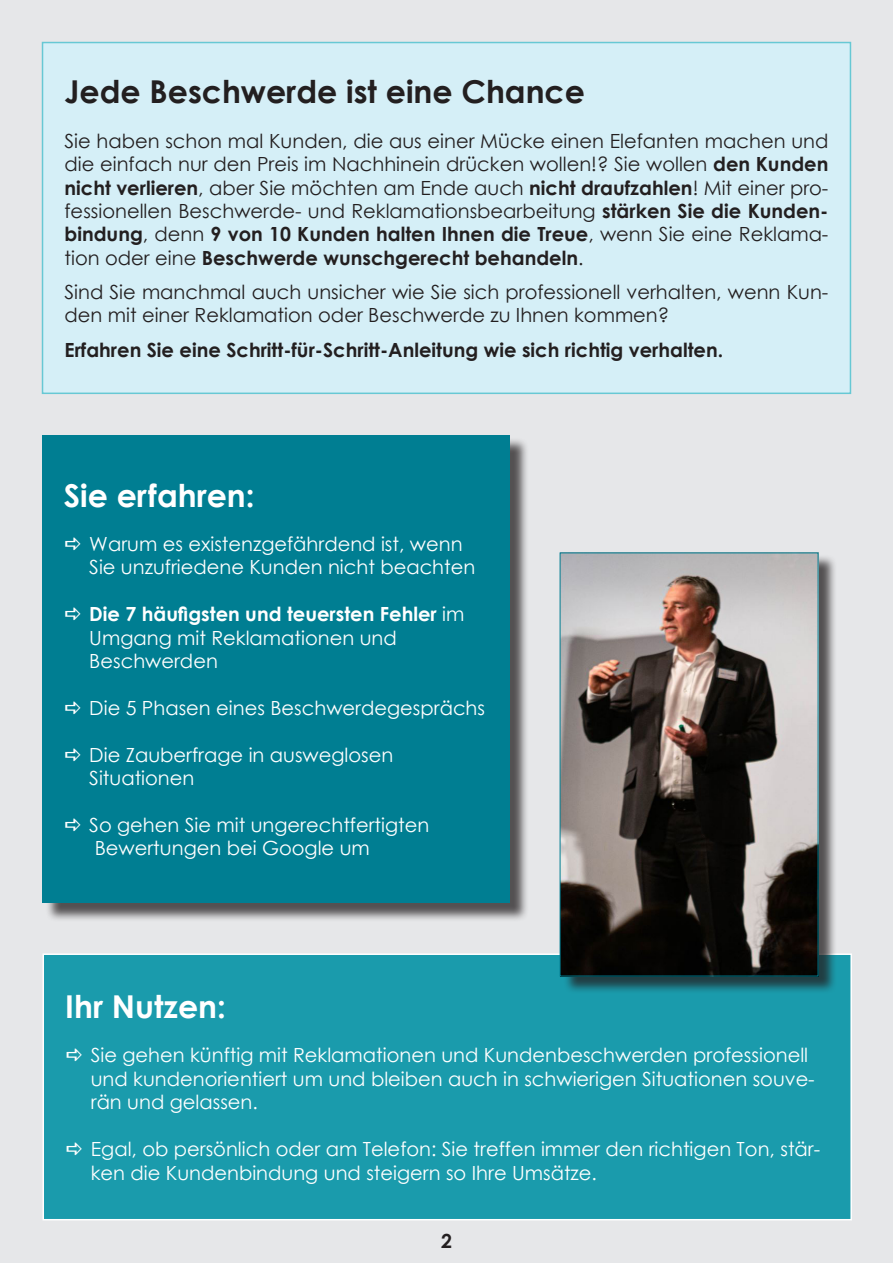
<style>
.page{position:relative;width:893px;height:1263px;background:#e6e7e9}
.page>*{position:absolute;margin:0;border:0;box-sizing:border-box;transform-origin:0 0}
.t1{font:700 31.5px "Century Gothic";color:#231f20}
.t2{font:700 31.5px "Century Gothic";color:#fff}
.t3{font:19.5px/23.4px "Century Gothic";color:#231f20;text-align:justify}
.t4{font:19.5px/23.4px "Century Gothic";color:#fff}
.t5{font:700 19.5px "Century Gothic";color:#231f20}
.t6{font:700 19.5px/23.4px "Century Gothic";color:#fff}
.s1{font-weight:700}
.s2{font-weight:400}
</style>
<div class="page">
<div style="left:45px;top:437px;width:484px;height:485px;background:#231f20;opacity:.75"></div>
<div style="left:43px;top:435px;width:467px;height:468px;background:#007e92"></div>
<div style="left:43px;top:954px;width:808px;height:266px;background:#1a9bac"></div>
<div style="left:43px;top:953px;width:809px;height:267px;border:2px solid #fff"></div>
<div style="left:43px;top:43px;width:807px;height:350px;background:#d5eff7"></div>
<div style="left:42px;top:42px;width:809px;height:352px;border:2px solid #67c8d4"></div>
<div style="left:563px;top:554px;width:275px;height:440px;background:#231f20;opacity:.75"></div>
<img style="left:562px;top:555px;width:254px;height:419px">
<p class="t1" style="left:65px;top:67px;width:522px">Jede Beschwerde ist eine Chance</p>
<p class="t3" style="left:65px;top:129px;width:765px">Sie haben schon mal Kunden, die aus einer Mücke einen Elefanten machen und die einfach nur den Preis im Nachhinein drücken wollen!? Sie wollen <span class="s1">den Kunden nicht verlieren</span>, aber Sie möchten am Ende auch <span class="s1">nicht draufzahlen</span>! Mit einer pro&shy;fessionellen Beschwerde- und Reklamationsbearbeitung <span class="s1">stärken Sie die Kunden&shy;bindung</span>, denn <span class="s1">9 von 10 Kunden halten Ihnen die Treue</span>, wenn Sie eine Reklama&shy;tion oder eine <span class="s1">Beschwerde wunschgerecht behandeln</span>.</p>
<p class="t3" style="left:65px;top:280px;width:765px">Sind Sie manchmal auch unsicher wie Sie sich professionell verhalten, wenn Kun&shy;den mit einer Reklamation oder Beschwerde zu Ihnen kommen?</p>
<p class="t5" style="left:65px;top:335px;width:660px">Erfahren Sie eine Schritt-für-Schritt-Anleitung wie sich richtig verhalten.</p>
<p class="t2" style="left:64px;top:471px;width:192px">Sie erfahren:</p>
<p class="t4" style="left:89px;top:532px;width:388px">Warum es existenzgefährdend ist, wenn<br>Sie unzufriedene Kunden nicht beachten</p>
<p class="t6" style="left:89px;top:601px;width:377px">Die 7 häufigsten und teuersten Fehler <span class="s2">im<br>Umgang mit Reklamationen und</span></p>
<p class="t4" style="left:89px;top:649px;width:130px">Beschwerden</p>
<p class="t4" style="left:89px;top:696px;width:397px">Die 5 Phasen eines Beschwerdegesprächs</p>
<p class="t4" style="left:89px;top:742px;width:306px">Die Zauberfrage in ausweglosen</p>
<p class="t4" style="left:89px;top:766px;width:107px">Situationen</p>
<p class="t4" style="left:89px;top:813px;width:342px">So gehen Sie mit ungerechtfertigten</p>
<p class="t4" style="left:95px;top:836px;width:277px">Bewertungen bei Google um</p>
<p class="t2" style="left:65px;top:983px;width:162px">Ihr Nutzen:</p>
<p class="t4" style="left:91px;top:1043px;width:725px">Sie gehen künftig mit Reklamationen und Kundenbeschwerden professionell und kundenorientiert um und bleiben auch in schwierigen Situationen souve&shy;rän und gelassen.</p>
<p class="t4" style="left:91px;top:1137px;width:731px">Egal, ob persönlich oder am Telefon: Sie treffen immer den richtigen Ton, stär&shy;ken die Kundenbindung und steigern so Ihre Umsätze.</p>
<p class="t5" style="left:441px;top:1226px;width:12px">2</p>
</div>
